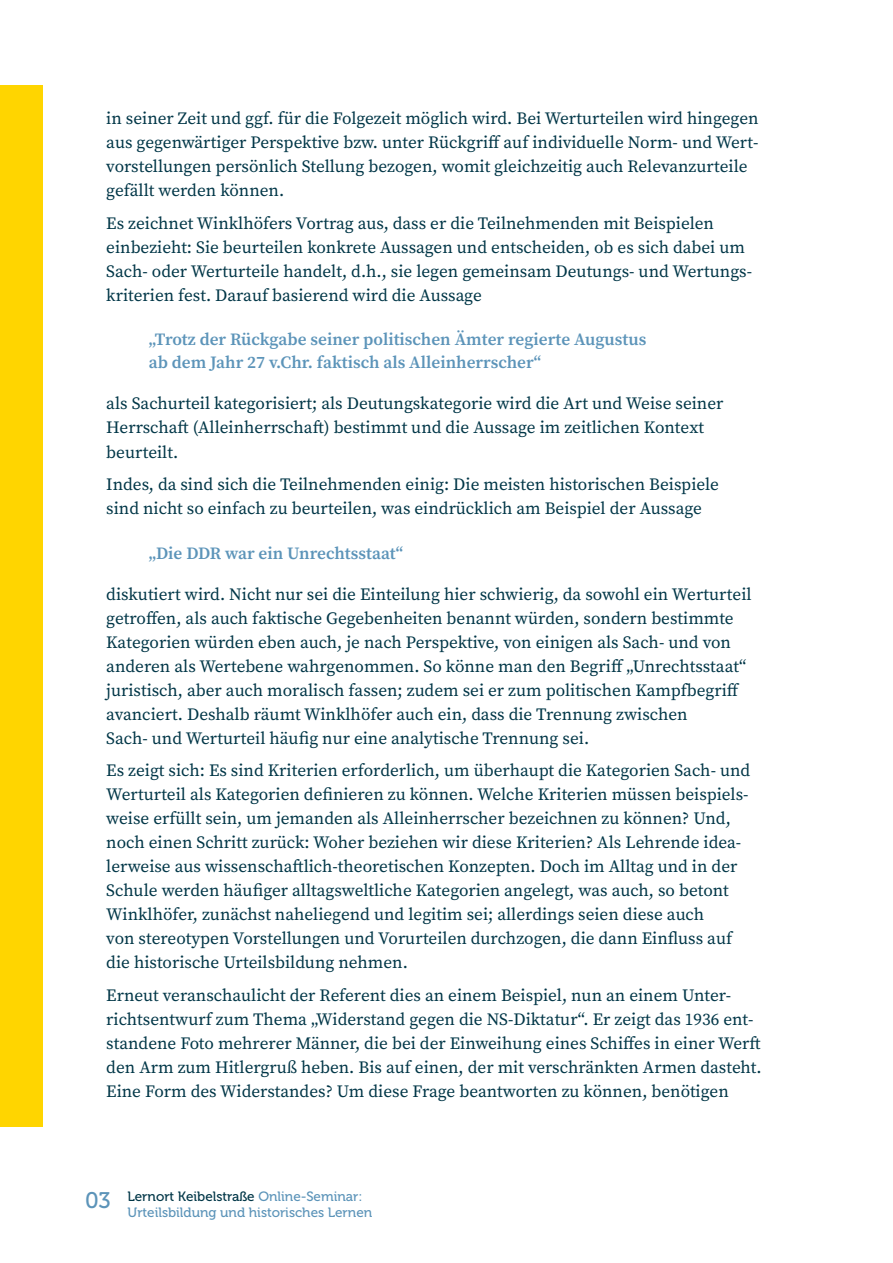
<style>
.page{position:relative;width:893px;height:1263px;background:#fff}
.page>*{position:absolute;margin:0;border:0;box-sizing:border-box;transform-origin:0 0}
._03_Text_A2{font:17.25px/24px "Source Serif Pro";color:#013647}
._03_Aufzählung_2{font:600 17.25px/23.2px "Source Serif Pro";color:#5c94b9}
.t1{font:13.5px/16.5px "Museo 500";color:#5c94b9}
.s1{font-size:22.5px}
.s2{color:#013647}
</style>
<div class="page">
<div style="left:0;top:85px;width:43px;height:1042px;background:#ffd500"></div>
<p class="_03_Text_A2" style="left:106px;top:106px;width:654px">in seiner Zeit und ggf. für die Folgezeit möglich wird. Bei Werturteilen wird hingegen aus gegenwärtiger Perspektive bzw. unter Rückgriff auf individuelle Norm- und Wert&shy;vorstellungen persönlich Stellung bezogen, womit gleichzeitig auch Relevanzurteile gefällt werden können.</p>
<p class="_03_Text_A2" style="left:106px;top:211px;width:647px">Es zeichnet Winklhöfers Vortrag aus, dass er die Teilnehmenden mit Beispielen einbezieht: Sie beurteilen konkrete Aussagen und entscheiden, ob es sich dabei um Sach- oder Werturteile handelt, d.h., sie legen gemeinsam Deutungs- und Wertungs&shy;kriterien fest. Darauf basierend wird die Aussage</p>
<p class="_03_Aufzählung_2" style="left:149px;top:328px;width:499px">„Trotz der Rückgabe seiner politischen Ämter regierte Augustus ab dem Jahr 27 v.Chr. faktisch als Alleinherrscher“</p>
<p class="_03_Text_A2" style="left:106px;top:392px;width:619px">als Sachurteil kategorisiert; als Deutungskategorie wird die Art und Weise seiner<br>Herrschaft (Alleinherrschaft) bestimmt und die Aussage im zeitlichen Kontext beurteilt.</p>
<p class="_03_Text_A2" style="left:106px;top:472px;width:614px">Indes, da sind sich die Teilnehmenden einig: Die meisten historischen Beispiele sind nicht so einfach zu beurteilen, was eindrücklich am Beispiel der Aussage</p>
<p class="_03_Aufzählung_2" style="left:149px;top:541px;width:256px">„Die DDR war ein Unrechtsstaat“</p>
<p class="_03_Text_A2" style="left:106px;top:582px;width:647px">diskutiert wird. Nicht nur sei die Einteilung hier schwierig, da sowohl ein Werturteil getroffen, als auch faktische Gegebenheiten benannt würden, sondern bestimmte Kategorien würden eben auch, je nach Perspektive, von einigen als Sach- und von anderen als Wertebene wahrgenommen. So könne man den Begriff „Unrechtsstaat“ juristisch, aber auch moralisch fassen; zudem sei er zum politischen Kampfbegriff avanciert. Deshalb räumt Winklhöfer auch ein, dass die Trennung zwischen<br>Sach- und Werturteil häufig nur eine analytische Trennung sei.</p>
<p class="_03_Text_A2" style="left:106px;top:758px;width:645px">Es zeigt sich: Es sind Kriterien erforderlich, um überhaupt die Kategorien Sach- und Werturteil als Kategorien definieren zu können. Welche Kriterien müssen beispiels&shy;weise erfüllt sein, um jemanden als Alleinherrscher bezeichnen zu können? Und, noch einen Schritt zurück: Woher beziehen wir diese Kriterien? Als Lehrende idea&shy;lerweise aus wissenschaftlich-theoretischen Konzepten. Doch im Alltag und in der Schule werden häufiger alltagsweltliche Kategorien angelegt, was auch, so betont Winklhöfer, zunächst naheliegend und legitim sei; allerdings seien diese auch<br>von stereotypen Vorstellungen und Vorurteilen durchzogen, die dann Einfluss auf die historische Urteilsbildung nehmen.</p>
<p class="_03_Text_A2" style="left:106px;top:983px;width:657px">Erneut veranschaulicht der Referent dies an einem Beispiel, nun an einem Unter&shy;richtsentwurf zum Thema „Widerstand gegen die NS-Diktatur“. Er zeigt das 1936 ent&shy;standene Foto mehrerer Männer, die bei der Einweihung eines Schiffes in einer Werft den Arm zum Hitlergruß heben. Bis auf einen, der mit verschränkten Armen dasteht.<br>Eine Form des Widerstandes? Um diese Frage beantworten zu können, benötigen</p>
<p class="t1" style="left:128px;top:1188px;width:246px;text-indent:-43px"><span class="s1">03</span> <span class="s2">Lernort Keibelstraße</span> Online-Seminar:<br>Urteilsbildung und historisches Lernen</p>
</div>
